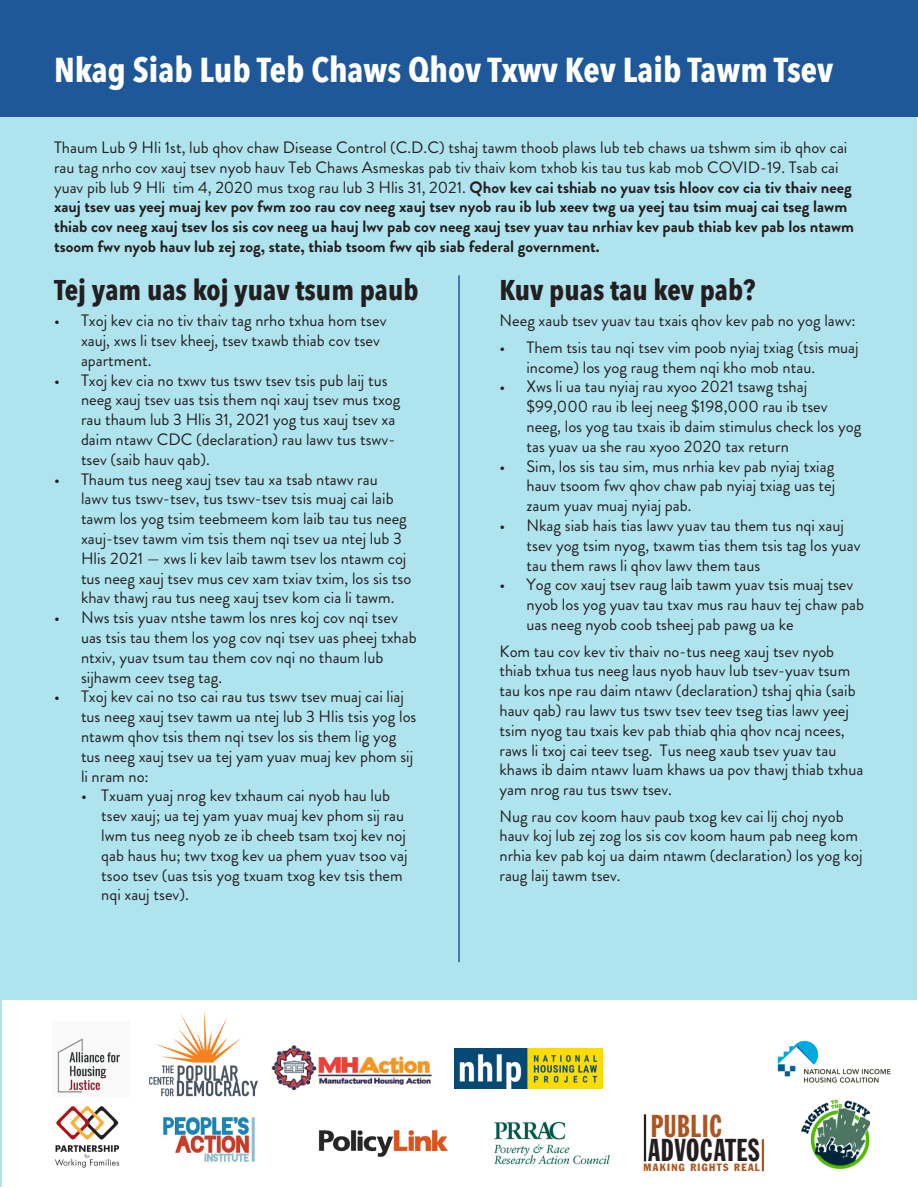
<style>
.page{position:relative;width:918px;height:1188px;background:#fff}
.page>*{position:absolute;margin:0;border:0;box-sizing:border-box;transform-origin:0 0}
.t1{font:700 34.5px "Avenir Next Condensed";color:#fff}
.t2{font:31.2px "Franklin Gothic Extra Cond";letter-spacing:.025em;color:#231f20}
.t3{font:31.2px "Franklin Gothic Extra Cond";letter-spacing:.025em;color:#ad5522}
.Split_Column_Heading{font:700 28.5px "Avenir Next Condensed";color:#231f20}
.Split_Column_Text{font:16.5px/19.8px "Brandon Grotesque";color:#231f20}
.t4{font:700 16.5px/19.8px "Brandon Grotesque";color:#231f20}
.t5{font:condensed 10.35px "Franklin Gothic";letter-spacing:.135em;color:#ad5522}
.s1{font-weight:400}
</style>
<div class="page">
<div style="left:1px;top:1px;width:916px;height:1186px;background:#afe3ed"></div>
<div style="left:2px;top:1001px;width:916px;height:187px;background:#fff"></div>
<div style="left:0;top:0;width:918px;height:116px;background:#1f5899"></div>
<hr style="left:458px;top:275px;width:2px;height:687px;background:#1f5899">
<img style="left:149px;top:1010px;width:109px;height:87px">
<img style="left:271px;top:1045px;width:161px;height:45px">
<img style="left:455px;top:1049px;width:148px;height:40px">
<img style="left:494px;top:1121px;width:116px;height:44px">
<img style="left:801px;top:1099px;width:69px;height:71px">
<hr style="left:762px;top:1139px;width:2px;height:32px;background:#ad5522">
<hr style="left:644px;top:1114px;width:2px;height:47px;background:#231f20">
<img style="left:57px;top:1038px;width:63px;height:55px">
<img style="left:318px;top:1129px;width:130px;height:28px">
<img style="left:163px;top:1117px;width:92px;height:45px">
<img style="left:55px;top:1106px;width:65px;height:62px">
<img style="left:777px;top:1040px;width:114px;height:43px">
<p class="t1" style="left:54px;top:49px;width:781px">Nkag Siab Lub Teb Chaws Qhov Txwv Kev Laib Tawm Tsev</p>
<p class="t4" style="left:54px;top:138px;width:802px"><span class="s1">Thaum Lub 9 Hli 1st, lub qhov chaw Disease Control (C.D.C) tshaj tawm thoob plaws lub teb chaws ua tshwm sim ib qhov cai rau tag nrho cov xauj tsev nyob hauv Teb Chaws Asmeskas pab tiv thaiv kom txhob kis tau tus kab mob COVID-19. Tsab cai yuav pib lub 9 Hli tim 4, 2020 mus txog rau lub 3 Hlis 31, 2021.</span> Qhov kev cai tshiab no yuav tsis hloov cov cia tiv thaiv neeg xauj tsev uas yeej muaj kev pov fwm zoo rau cov neeg xauj tsev nyob rau ib lub xeev twg ua yeej tau tsim muaj cai tseg lawm thiab cov neeg xauj tsev los sis cov neeg ua hauj lwv pab cov neeg xauj tsev yuav tau nrhiav kev paub thiab kev pab los ntawm tsoom fwv nyob hauv lub zej zog, state, thiab tsoom fwv qib siab federal government.</p>
<p class="Split_Column_Heading" style="left:54px;top:272px;width:366px">Tej yam uas koj yuav tsum paub</p>
<p class="Split_Column_Text" style="left:81px;top:311px;width:307px;text-indent:-27px">• Txoj kev cia no tiv thaiv tag nrho txhua hom tsev xauj, xws li tsev kheej, tsev txawb thiab cov tsev apartment.</p>
<p class="Split_Column_Text" style="left:81px;top:370px;width:321px;text-indent:-27px">• Txoj kev cia no txwv tus tswv tsev tsis pub laij tus neeg xauj tsev uas tsis them nqi xauj tsev mus txog rau thaum lub 3 Hlis 31, 2021 yog tus xauj tsev xa daim ntawv CDC (declaration) rau lawv tus tswv&shy;tsev (saib hauv qab).</p>
<p class="Split_Column_Text" style="left:81px;top:469px;width:332px;text-indent:-27px">• Thaum tus neeg xauj tsev tau xa tsab ntawv rau<br>lawv tus tswv-tsev, tus tswv-tsev tsis muaj cai laib tawm los yog tsim teebmeem kom laib tau tus neeg xauj-tsev tawm vim tsis them nqi tsev ua ntej lub 3<br>Hlis 2021 — xws li kev laib tawm tsev los ntawm coj tus neeg xauj tsev mus cev xam txiav txim, los sis tso khav thawj rau tus neeg xauj tsev kom cia li tawm.</p>
<p class="Split_Column_Text" style="left:81px;top:608px;width:337px;text-indent:-27px">• Nws tsis yuav ntshe tawm los nres koj cov nqi tsev uas tsis tau them los yog cov nqi tsev uas pheej txhab ntxiv, yuav tsum tau them cov nqi no thaum lub sijhawm ceev tseg tag.</p>
<p class="Split_Column_Text" style="left:81px;top:687px;width:337px;text-indent:-27px">• Txoj kev cai no tso cai rau tus tswv tsev muaj cai liaj tus neeg xauj tsev tawm ua ntej lub 3 Hlis tsis yog los ntawm qhov tsis them nqi tsev los sis them lig yog tus neeg xauj tsev ua tej yam yuav muaj kev phom sij li nram no:</p>
<p class="Split_Column_Text" style="left:101px;top:786px;width:308px;text-indent:-20px">• Txuam yuaj nrog kev txhaum cai nyob hau lub tsev xauj; ua tej yam yuav muaj kev phom sij rau lwm tus neeg nyob ze ib cheeb tsam txoj kev noj qab haus hu; twv txog kev ua phem yuav tsoo vaj tsoo tsev (uas tsis yog txuam txog kev tsis them nqi xauj tsev).</p>
<p class="Split_Column_Heading" style="left:500px;top:272px;width:257px">Kuv puas tau kev pab?</p>
<p class="Split_Column_Text" style="left:500px;top:311px;width:358px">Neeg xaub tsev yuav tau txais qhov kev pab no yog lawv:</p>
<p class="Split_Column_Text" style="left:526px;top:337px;width:334px;text-indent:-27px">• Them tsis tau nqi tsev vim poob nyiaj txiag (tsis muaj income) los yog raug them nqi kho mob ntau.</p>
<p class="Split_Column_Text" style="left:526px;top:377px;width:336px;text-indent:-27px">• Xws li ua tau nyiaj rau xyoo 2021 tsawg tshaj $99,000 rau ib leej neeg $198,000 rau ib tsev neeg, los yog tau txais ib daim stimulus check los yog tas yuav ua she rau xyoo 2020 tax return</p>
<p class="Split_Column_Text" style="left:526px;top:456px;width:310px;text-align:justify;text-indent:-27px">• Sim, los sis tau sim, mus nrhia kev pab nyiaj txiag hauv tsoom fwv qhov chaw pab nyiaj txiag uas tej zaum yuav muaj nyiaj pab.</p>
<p class="Split_Column_Text" style="left:526px;top:516px;width:336px;text-indent:-27px">• Nkag siab hais tias lawv yuav tau them tus nqi xauj tsev yog tsim nyog, txawm tias them tsis tag los yuav tau them raws li qhov lawv them taus</p>
<p class="Split_Column_Text" style="left:526px;top:575px;width:339px;text-indent:-27px">• Yog cov xauj tsev raug laib tawm yuav tsis muaj tsev nyob los yog yuav tau txav mus rau hauv tej chaw pab uas neeg nyob coob tsheej pab pawg ua ke</p>
<p class="Split_Column_Text" style="left:500px;top:641px;width:365px">Kom tau cov kev tiv thaiv no-tus neeg xauj tsev nyob thiab txhua tus neeg laus nyob hauv lub tsev-yuav tsum tau kos npe rau daim ntawv (declaration) tshaj qhia (saib hauv qab) rau lawv tus tswv tsev teev tseg tias lawv yeej tsim nyog tau txais kev pab thiab qhia qhov ncaj ncees, raws li txoj cai teev tseg. Tus neeg xaub tsev yuav tau khaws ib daim ntawv luam khaws ua pov thawj thiab txhua yam nrog rau tus tswv tsev.</p>
<p class="Split_Column_Text" style="left:500px;top:806px;width:365px">Nug rau cov koom hauv paub txog kev cai lij choj nyob hauv koj lub zej zog los sis cov koom haum pab neeg kom nrhia kev pab koj ua daim ntawm (declaration) los yog koj raug laij tawm tsev.</p>
<p class="t3" style="left:651px;top:1109px;width:73px">PUBLIC</p>
<p class="t2" style="left:648px;top:1134px;width:113px">ADVOCATES</p>
<p class="t5" style="left:643px;top:1161px;width:118px">MAKING RIGHTS REAL</p>
</div>
